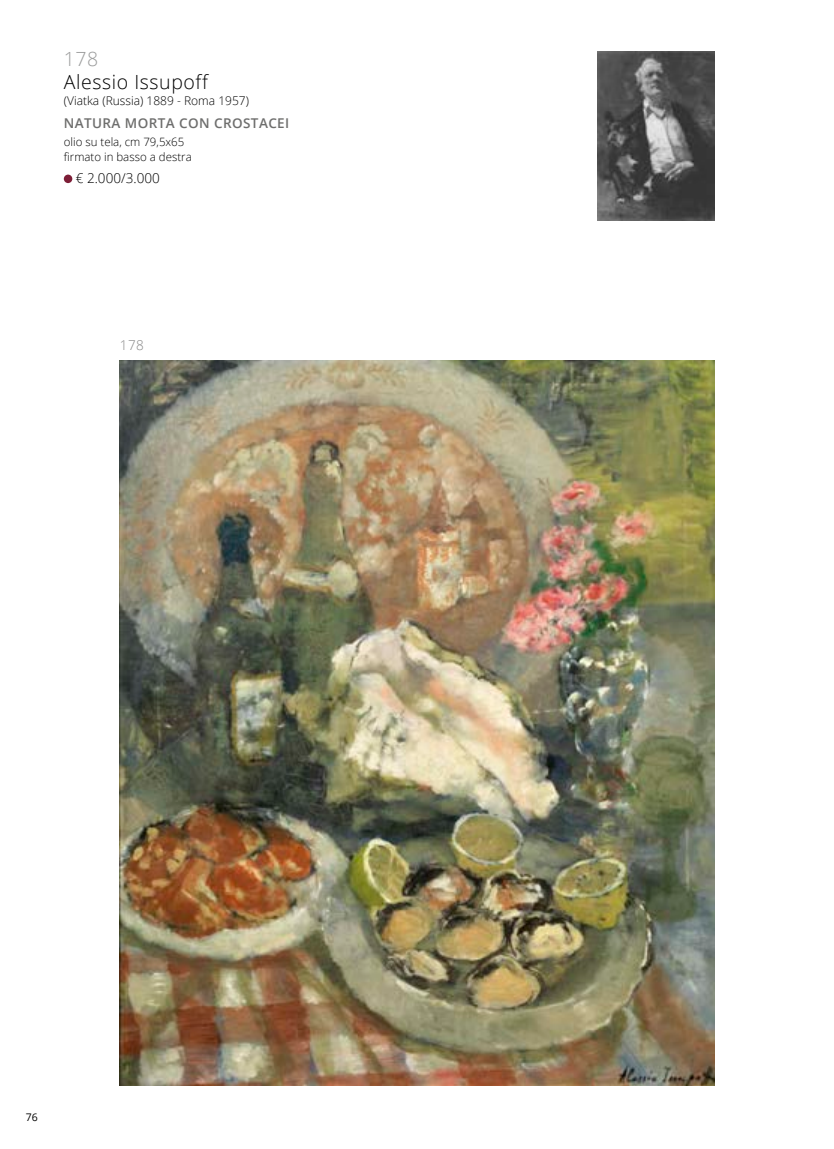
<style>
.page{position:relative;width:834px;height:1149px;background:#fff}
.page>*{position:absolute;margin:0;border:0;box-sizing:border-box;transform-origin:0 0}
.t1{font:300 19.5px "Open Sans";letter-spacing:.03em;color:#000}
.t2{font:300 19.5px "Open Sans";color:#9b9c9c}
.t3{font:600 13.5px "Open Sans";letter-spacing:.03em;color:#6e6e6d}
.t4{font:300 13.5px "Open Sans";color:#000}
.Numerino_lotto{font:300 13.5px "Open Sans";color:#868686}
.t5{font:300 12px "Open Sans";color:#000}
.t6{font:300 11.55px "Open Sans";color:#000}
.t7{font:10.5px "Open Sans";color:#000}
</style>
<div class="page">
<img style="left:120px;top:360px;width:594px;height:724px">
<img style="left:598px;top:51px;width:116px;height:169px">
<div style="left:64px;top:174px;width:8px;height:9px;background:#7d1e37;border-radius:50%"></div>
<p class="t2" style="left:64px;top:46px;width:36px">178</p>
<p class="t1" style="left:64px;top:68px;width:145px">Alessio Issupoff</p>
<p class="t5" style="left:64px;top:92px;width:187px">(Viatka (Russia) 1889 - Roma 1957)</p>
<p class="t3" style="left:64px;top:113px;width:227px">NATURA MORTA CON CROSTACEI</p>
<p class="t6" style="left:64px;top:133px;width:122px">olio su tela, cm 79,5x65</p>
<p class="t6" style="left:64px;top:148px;width:129px">firmato in basso a destra</p>
<p class="t4" style="left:76px;top:169px;width:85px">€ 2.000/3.000</p>
<p class="Numerino_lotto" style="left:120px;top:335px;width:25px">178</p>
<p class="t7" style="left:26px;top:1109px;width:14px">76</p>
</div>
